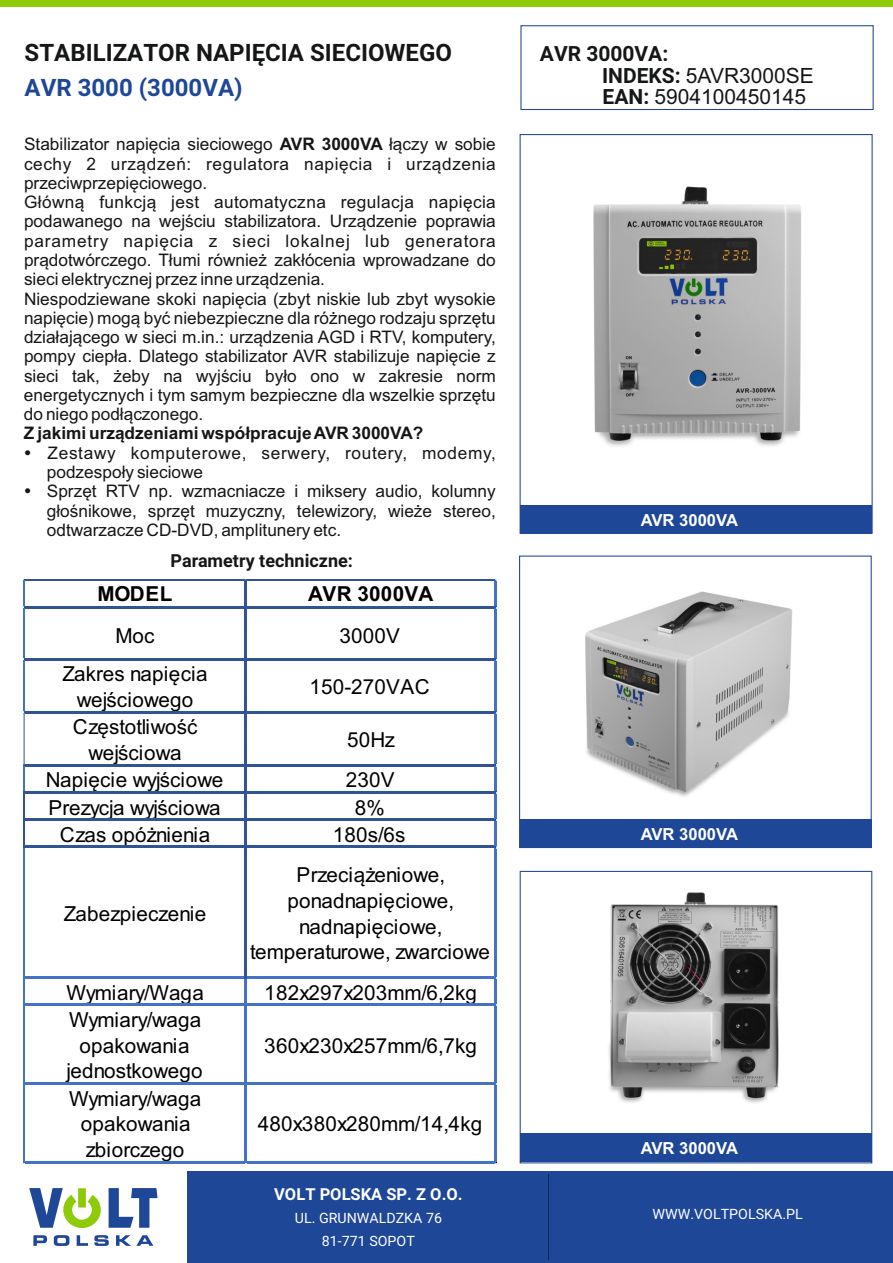
<style>
.page{position:relative;width:893px;height:1263px;background:#fff}
.page>*{position:absolute;margin:0;border:0;box-sizing:border-box;transform-origin:0 0}
.t1{font:700 24px "Roboto";color:#151616}
.t2{font:700 24px "Roboto";color:#1e4798}
.t3{font:21px/20.9px "Arial";color:#151616}
.t4{font:700 21px "Roboto";color:#151616}
.t5{font:20.7px/25.8px "Arial";letter-spacing:.01em;color:#000;text-align:center}
.t6{font:20.7px "Arial";letter-spacing:-.02em;color:#000}
.t7{font:700 20.7px "Arial";letter-spacing:.01em;color:#000}
.t8{font:700 18px "Roboto";color:#151616}
.t9{font:17.25px/19.2px "Arial";color:#151616}
.t10{font:700 17.25px "Arial";color:#151616}
.t11{font:700 16.65px "Arial";color:#fff}
.t12{font:700 16.5px "Roboto";color:#fff}
.t13{font:14.25px/22.4px "Roboto";color:#fff;text-align:center}
.s1{font-weight:700}
.s2{font-family:"Roboto";font-weight:700}
</style>
<div class="page">
<div style="left:0;top:0;width:893px;height:7px;background:#8dcb08"></div>
<div style="left:187px;top:1171px;width:706px;height:92px;background:#1e4798"></div>
<svg style="left:29px;top:1188px;width:72px;height:40px"></svg>
<svg style="left:109px;top:1188px;width:49px;height:40px"></svg>
<svg style="left:33px;top:1235px;width:14px;height:11px"></svg>
<svg style="left:54px;top:1235px;width:15px;height:11px"></svg>
<svg style="left:77px;top:1235px;width:11px;height:11px"></svg>
<svg style="left:94px;top:1235px;width:15px;height:11px"></svg>
<svg style="left:116px;top:1235px;width:37px;height:11px"></svg>
<hr style="left:549px;top:1174px;width:1px;height:86px;background:#09275d">
<div style="left:521px;top:505px;width:351px;height:29px;background:#1e4798"></div>
<div style="left:755px;top:840px;width:10px;height:10px;background:#eaeef5"></div>
<div style="left:520px;top:134px;width:353px;height:400px;border:1px solid #1e4797"></div>
<div style="left:519px;top:555px;width:353px;height:293px;border:1px solid #1e4797"></div>
<div style="left:520px;top:25px;width:354px;height:85px;border:1px solid #1e4797"></div>
<div style="left:520px;top:819px;width:351px;height:28px;background:#1e4798"></div>
<div style="left:521px;top:1133px;width:351px;height:29px;background:#1e4798"></div>
<div style="left:520px;top:871px;width:352px;height:292px;border:1px solid #1e4797"></div>
<hr style="left:24px;top:579px;width:472px;height:1px;background:#305496">
<hr style="left:24px;top:606px;width:472px;height:3px;background:#305496">
<hr style="left:494px;top:580px;width:2px;height:26px;background:#4472c4">
<svg style="left:24px;top:580px;width:1px;height:26px"></svg>
<hr style="left:24px;top:658px;width:472px;height:3px;background:#305496">
<hr style="left:494px;top:609px;width:2px;height:49px;background:#4472c4">
<hr style="left:24px;top:609px;width:1px;height:49px;background:#4472c4">
<hr style="left:24px;top:711px;width:472px;height:3px;background:#305496">
<hr style="left:494px;top:661px;width:2px;height:50px;background:#4472c4">
<hr style="left:24px;top:661px;width:1px;height:50px;background:#4472c4">
<hr style="left:24px;top:764px;width:472px;height:3px;background:#305496">
<hr style="left:494px;top:714px;width:2px;height:50px;background:#4472c4">
<svg style="left:24px;top:767px;width:1px;height:24px"></svg>
<hr style="left:25px;top:791px;width:471px;height:3px;background:#305496">
<hr style="left:494px;top:767px;width:2px;height:24px;background:#4472c4">
<hr style="left:25px;top:818px;width:471px;height:3px;background:#305496">
<hr style="left:494px;top:794px;width:2px;height:24px;background:#4472c4">
<hr style="left:24px;top:791px;width:1px;height:57px;background:#305496">
<hr style="left:25px;top:845px;width:471px;height:3px;background:#305496">
<hr style="left:494px;top:821px;width:2px;height:24px;background:#4472c4">
<hr style="left:25px;top:976px;width:219px;height:3px;background:#4472c4">
<hr style="left:244px;top:580px;width:3px;height:399px;background:#305496">
<hr style="left:247px;top:976px;width:249px;height:3px;background:#4472c4">
<hr style="left:25px;top:1003px;width:471px;height:3px;background:#4472c4">
<hr style="left:25px;top:1082px;width:471px;height:3px;background:#4472c4">
<hr style="left:24px;top:848px;width:1px;height:316px;background:#4472c4">
<hr style="left:244px;top:979px;width:3px;height:185px;background:#4472c4">
<hr style="left:25px;top:1161px;width:471px;height:3px;background:#4472c4">
<hr style="left:494px;top:848px;width:2px;height:316px;background:#4472c4">
<hr style="left:24px;top:714px;width:1px;height:50px;background:#e0e0e0">
<img style="left:608px;top:892px;width:171px;height:211px">
<img style="left:593px;top:186px;width:209px;height:260px">
<img style="left:585px;top:591px;width:208px;height:206px">
<h1 class="t1" style="left:25px;top:43px;width:429px">STABILIZATOR NAPIĘCIA SIECIOWEGO</h1>
<h1 class="t2" style="left:25px;top:78px;width:220px">AVR 3000 (3000VA)</h1>
<p class="t9" style="left:24px;top:136px;width:473px">Stabilizator napięcia sieciowego <span class="s1">AVR 3000VA</span> łączy w sobie cechy 2 urządzeń: regulatora napięcia i urządzenia przeciwprzepięciowego.<br>Główną funkcją jest automatyczna regulacja napięcia podawanego na wejściu stabilizatora. Urządzenie poprawia parametry napięcia z sieci lokalnej lub generatora prądotwórczego. Tłumi również zakłócenia wprowadzane do sieci elektrycznej przez inne urządzenia.<br>Niespodziewane skoki napięcia (zbyt niskie lub zbyt wysokie napięcie) mogą być niebezpieczne dla różnego rodzaju sprzętu działającego w sieci m.in.: urządzenia AGD i RTV, komputery, pompy ciepła. Dlatego stabilizator AVR stabilizuje napięcie z sieci tak, żeby na wyjściu było ono w zakresie norm energetycznych i tym samym bezpieczne dla wszelkie sprzętu do niego podłączonego.</p>
<p class="t10" style="left:24px;top:427px;width:401px">Z jakimi urządzeniami współpracuje AVR 3000VA?</p>
<p class="t9" style="left:47px;top:445px;width:450px">Zestawy komputerowe, serwery, routery, modemy, podzespoły sieciowe<br>Sprzęt RTV np. wzmacniacze i miksery audio, kolumny głośnikowe, sprzęt muzyczny, telewizory, wieże stereo, odtwarzacze CD-DVD, amplitunery etc.</p>
<p class="t8" style="left:171px;top:553px;width:184px">Parametry techniczne:</p>
<p class="t7" style="left:97px;top:586px;width:76px">MODEL</p>
<p class="t7" style="left:308px;top:586px;width:127px">AVR 3000VA</p>
<p class="t5" style="left:116px;top:624px;width:40px">Moc</p>
<p class="t5" style="left:339px;top:624px;width:62px">3000V</p>
<p class="t5" style="left:63px;top:663px;width:147px">Zakres napięcia wejściowego</p>
<p class="t5" style="left:310px;top:676px;width:122px">150-270VAC</p>
<p class="t5" style="left:73px;top:716px;width:126px">Częstotliwość wejściowa</p>
<p class="t5" style="left:347px;top:729px;width:49px">50Hz</p>
<p class="t5" style="left:46px;top:769px;width:179px">Napięcie wyjściowe</p>
<p class="t5" style="left:346px;top:769px;width:50px">230V</p>
<p class="t6" style="left:48px;top:799px;width:174px">Prezycja wyjściowa</p>
<p class="t5" style="left:355px;top:796px;width:32px">8%</p>
<p class="t5" style="left:60px;top:823px;width:152px">Czas opóżnienia</p>
<p class="t5" style="left:333px;top:823px;width:74px">180s/6s</p>
<p class="t5" style="left:64px;top:902px;width:144px">Zabezpieczenie</p>
<p class="t5" style="left:250px;top:863px;width:241px">Przeciążeniowe, ponadnapięciowe, nadnapięciowe, temperaturowe, zwarciowe</p>
<p class="t5" style="left:66px;top:981px;width:139px">Wymiary/Waga</p>
<p class="t5" style="left:264px;top:981px;width:214px">182x297x203mm/6,2kg</p>
<p class="t5" style="left:66px;top:1008px;width:138px">Wymiary/waga opakowania jednostkowego</p>
<p class="t5" style="left:264px;top:1034px;width:214px">360x230x257mm/6,7kg</p>
<p class="t5" style="left:69px;top:1087px;width:134px">Wymiary/waga opakowania zbiorczego</p>
<p class="t5" style="left:258px;top:1113px;width:226px">480x380x280mm/14,4kg</p>
<p class="t4" style="left:540px;top:45px;width:130px">AVR 3000VA:</p>
<p class="t3" style="left:602px;top:67px;width:213px"><span class="s2">INDEKS:</span> 5AVR3000SE<br><span class="s2">EAN:</span> 5904100450145</p>
<p class="t11" style="left:641px;top:514px;width:99px">AVR 3000VA</p>
<p class="t11" style="left:641px;top:827px;width:99px">AVR 3000VA</p>
<p class="t11" style="left:641px;top:1142px;width:99px">AVR 3000VA</p>
<p class="t12" style="left:274px;top:1188px;width:190px">VOLT POLSKA SP. Z O.O.</p>
<p class="t13" style="left:295px;top:1209px;width:149px">UL. GRUNWALDZKA 76<br>81-771 SOPOT</p>
<p class="t13" style="left:653px;top:1204px;width:152px">WWW.VOLTPOLSKA.PL</p>
</div>
